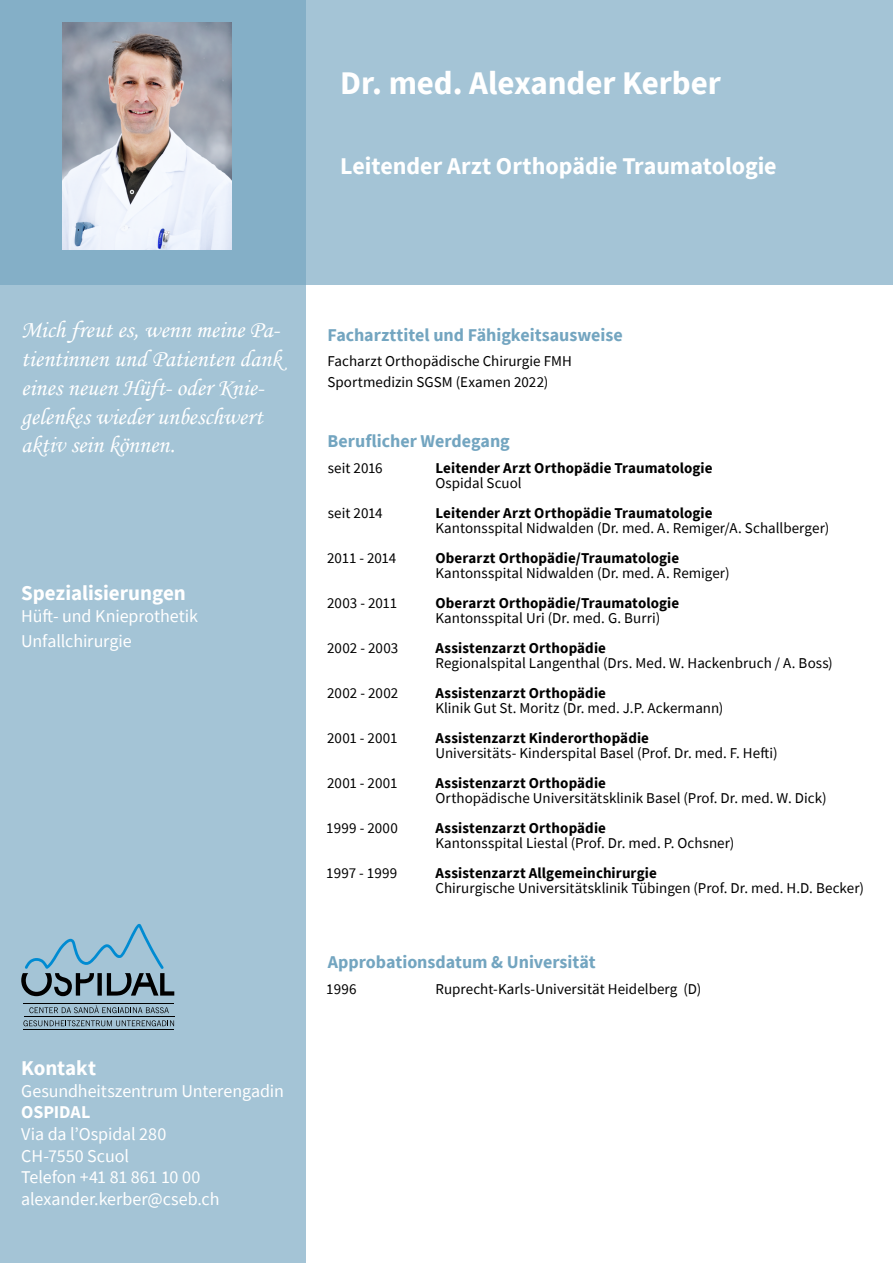
<style>
.page{position:relative;width:893px;height:1263px;background:#fff}
.page>*{position:absolute;margin:0;border:0;box-sizing:border-box;transform-origin:0 0}
.t1{font:700 33px "Source Sans Pro";letter-spacing:-.005em;color:#fff}
.t2{font:24px/28.8px "Monotype Corsiva";color:#fff}
.t3{font:700 24px "Source Sans Pro";color:#fff}
.t4{font:700 21px "Source Sans Pro";color:#fff}
.t5{font:18px/21.6px "Source Sans Pro";letter-spacing:-.005em;color:#fff}
.t6{font:700 18px "Source Sans Pro";color:#73a5c0}
.t7{font:700 18px "Source Sans Pro";letter-spacing:-.005em;color:#fff}
.t8{font:15px/21px "Source Sans Pro";color:#000}
.t9{font:700 15px "Source Sans Pro";letter-spacing:.005em;color:#000}
</style>
<div class="page">
<div style="left:0;top:0;width:893px;height:285px;background:#a4c4d6"></div>
<svg style="left:0;top:0;width:306px;height:1263px;fill:#a4c4d6"></svg>
<svg style="left:21px;top:924px;width:153px;height:72px"></svg>
<svg style="left:29px;top:1005px;width:140px;height:8px"></svg>
<svg style="left:23px;top:1020px;width:151px;height:6px"></svg>
<hr style="left:24px;top:1003px;width:150px;height:1px;background:#000">
<hr style="left:24px;top:1030px;width:150px;height:1px;background:#000">
<hr style="left:24px;top:1016px;width:150px;height:1px;background:#000">
<img style="left:63px;top:23px;width:169px;height:226px">
<h1 class="t1" style="left:340px;top:61px;width:382px">Dr. med. Alexander Kerber</h1>
<h2 class="t3" style="left:340px;top:150px;width:438px">Leitender Arzt Orthopädie Traumatologie</h2>
<h2 class="t2" style="left:21px;top:315px;width:262px">Mich freut es, wenn meine Pa&shy;tientinnen und Patienten dank eines neuen Hüft- oder Knie&shy;gelenkes wieder unbeschwert aktiv sein können.</h2>
<h3 class="t4" style="left:21px;top:579px;width:166px">Spezialisierungen</h3>
<p class="t5" style="left:21px;top:603px;width:178px;line-height:25.2px">Hüft- und Knieprothetik<br>Unfallchirurgie</p>
<h3 class="t4" style="left:21px;top:1054px;width:76px">Kontakt</h3>
<p class="t5" style="left:21px;top:1080px;width:264px">Gesundheitszentrum Unterengadin</p>
<p class="t7" style="left:21px;top:1100px;width:71px">OSPIDAL</p>
<p class="t5" style="left:21px;top:1123px;width:200px">Via da l’Ospidal 280<br>CH-7550 Scuol<br>Telefon +41 81 861 10 00 alexander.kerber@cseb.ch</p>
<p class="t6" style="left:328px;top:323px;width:297px">Facharzttitel und Fähigkeitsausweise</p>
<p class="t8" style="left:327px;top:351px;width:246px">Facharzt Orthopädische Chirurgie FMH<br>Sportmedizin SGSM (Examen 2022)</p>
<p class="t6" style="left:328px;top:429px;width:184px">Beruflicher Werdegang</p>
<p class="t8" style="left:328px;top:457px;width:56px">seit 2016</p>
<p class="t9" style="left:435px;top:458px;width:279px">Leitender Arzt Orthopädie Traumatologie</p>
<p class="t8" style="left:435px;top:472px;width:88px">Ospidal Scuol</p>
<p class="t8" style="left:328px;top:502px;width:56px">seit 2014</p>
<p class="t9" style="left:435px;top:503px;width:279px">Leitender Arzt Orthopädie Traumatologie</p>
<p class="t8" style="left:435px;top:517px;width:395px">Kantonsspital Nidwalden (Dr. med. A. Remiger/A. Schallberger)</p>
<p class="t8" style="left:327px;top:547px;width:71px">2011 - 2014</p>
<p class="t9" style="left:435px;top:548px;width:245px">Oberarzt Orthopädie/Traumatologie</p>
<p class="t8" style="left:435px;top:562px;width:296px">Kantonsspital Nidwalden (Dr. med. A. Remiger)</p>
<p class="t8" style="left:327px;top:592px;width:72px">2003 - 2011</p>
<p class="t9" style="left:435px;top:593px;width:245px">Oberarzt Orthopädie/Traumatologie</p>
<p class="t8" style="left:435px;top:607px;width:226px">Kantonsspital Uri (Dr. med. G. Burri)</p>
<p class="t8" style="left:327px;top:637px;width:73px">2002 - 2003</p>
<p class="t9" style="left:435px;top:638px;width:172px">Assistenzarzt Orthopädie</p>
<p class="t8" style="left:435px;top:652px;width:399px">Regionalspital Langenthal (Drs. Med. W. Hackenbruch / A. Boss)</p>
<p class="t8" style="left:327px;top:682px;width:73px">2002 - 2002</p>
<p class="t9" style="left:435px;top:683px;width:172px">Assistenzarzt Orthopädie</p>
<p class="t8" style="left:435px;top:697px;width:290px">Klinik Gut St. Moritz (Dr. med. J.P. Ackermann)</p>
<p class="t8" style="left:327px;top:727px;width:72px">2001 - 2001</p>
<p class="t9" style="left:435px;top:728px;width:215px">Assistenzarzt Kinderorthopädie</p>
<p class="t8" style="left:435px;top:742px;width:344px">Universitäts- Kinderspital Basel (Prof. Dr. med. F. Hefti)</p>
<p class="t8" style="left:327px;top:772px;width:72px">2001 - 2001</p>
<p class="t9" style="left:435px;top:773px;width:172px">Assistenzarzt Orthopädie</p>
<p class="t8" style="left:435px;top:787px;width:393px">Orthopädische Universitätsklinik Basel (Prof. Dr. med. W. Dick)</p>
<p class="t8" style="left:326px;top:817px;width:73px">1999 - 2000</p>
<p class="t9" style="left:435px;top:818px;width:172px">Assistenzarzt Orthopädie</p>
<p class="t8" style="left:435px;top:832px;width:301px">Kantonsspital Liestal (Prof. Dr. med. P. Ochsner)</p>
<p class="t8" style="left:326px;top:862px;width:73px">1997 - 1999</p>
<p class="t9" style="left:435px;top:863px;width:223px">Assistenzarzt Allgemeinchirurgie</p>
<p class="t8" style="left:435px;top:877px;width:430px">Chirurgische Universitätsklinik Tübingen (Prof. Dr. med. H.D. Becker)</p>
<p class="t6" style="left:328px;top:950px;width:269px">Approbationsdatum &amp; Universität</p>
<p class="t8" style="left:326px;top:978px;width:32px">1996</p>
<p class="t8" style="left:435px;top:978px;width:267px">Ruprecht-Karls-Universität Heidelberg (D)</p>
</div>
